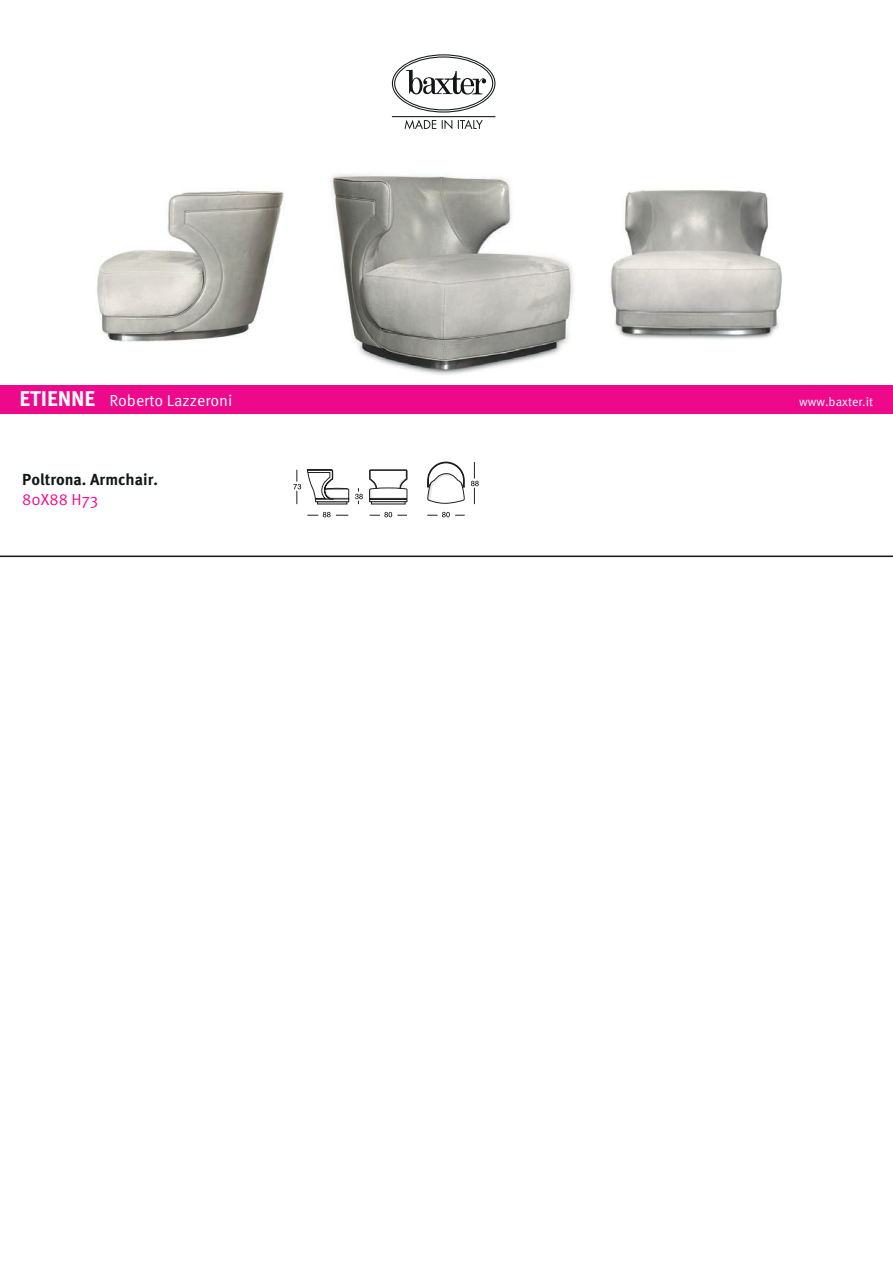
<style>
.page{position:relative;width:893px;height:1263px;background:#fff}
.page>*{position:absolute;margin:0;border:0;box-sizing:border-box;transform-origin:0 0}
.t1{font:16.05px "Meta Pro";letter-spacing:-.005em;color:#fff}
.t2{font:700 16.05px "Meta Pro";color:#121617}
.t3{font:16.05px "Meta Pro";color:#ed088c}
.t4{font:12.45px "Meta Pro";color:#fff}
.s1{font-weight:700;font-size:21.3px}
</style>
<div class="page">
<img style="left:330px;top:174px;width:244px;height:201px">
<img style="left:97px;top:190px;width:187px;height:152px">
<img style="left:610px;top:190px;width:172px;height:149px">
<div style="left:0;top:385px;width:893px;height:29px;background:#ed088c"></div>
<svg style="left:392px;top:54px;width:103px;height:75px"></svg>
<hr style="left:0;top:555px;width:893px;height:2px;background:#121617">
<svg style="left:471px;top:462px;width:8px;height:42px"></svg>
<svg style="left:293px;top:462px;width:172px;height:56px"></svg>
<p class="t1" style="left:20px;top:390px;width:214px"><span class="s1">ETIENNE</span> Roberto Lazzeroni</p>
<p class="t4" style="left:799px;top:393px;width:75px">www.baxter.it</p>
<p class="t2" style="left:22px;top:470px;width:137px">Poltrona. Armchair.</p>
<p class="t3" style="left:22px;top:489px;width:78px">80X88 H73</p>
</div>
